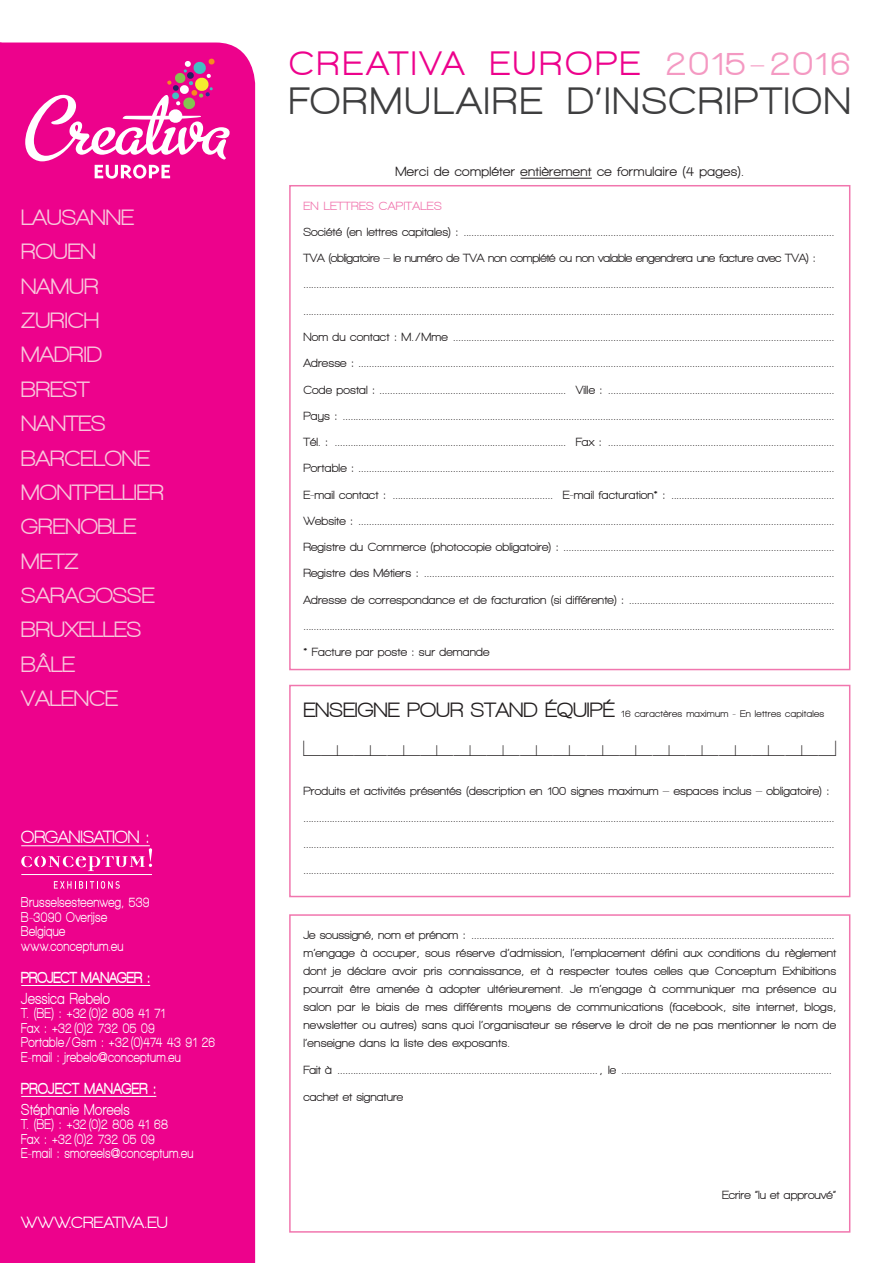
<style>
.page{position:relative;width:893px;height:1263px;background:#fff}
.page>*{position:absolute;margin:0;border:0;box-sizing:border-box;transform-origin:0 0}
.t1{font:800 38.7px "Walkway";letter-spacing:.07em;color:#3e3e3f}
.t2{font:800 34.35px "Walkway";letter-spacing:.09em;color:#ed028c}
.t3{font:800 22.5px "Walkway";color:#f8c7dc}
.t4{font:22.5px "Pictophil Normal";letter-spacing:.02em;color:#231f20;scale:.9 1}
.t5{font:800 18px "Walkway";letter-spacing:.01em;color:#fff;scale:.95 1}
.t6{font:800 16.5px "Walkway";letter-spacing:.01em;color:#fff}
.t7{font:800 16.2px "Walkway";letter-spacing:.03em;color:#fff;scale:.79 1}
.t8{font:900 16.2px "Walkway";letter-spacing:.015em;color:#fff;scale:.79 1}
.t9{font:900 16.2px "Walkway";letter-spacing:.035em;color:#fff;scale:.79 1}
.t10{font:800 14.4px "Walkway";letter-spacing:.035em;color:#fff;scale:.79 1}
.t11{font:800 13.5px "Walkway";letter-spacing:.03em;color:#231f20}
.t12{font:800 12px/18px "Walkway";letter-spacing:.01em;color:#231f20;text-align:justify}
.t13{font:800 12px/26.2px "Walkway";letter-spacing:-.02em;color:#231f20}
.t14{font:800 12px "Walkway";letter-spacing:.03em;color:#f176ae}
.t15{font:800 9.75px "Walkway";letter-spacing:.03em;color:#231f20}
.s1{color:#f499c2}
.s2{font-size:21px}
</style>
<div class="page">
<div style="left:289px;top:914px;width:561px;height:318px;border:2px solid #f176ae"></div>
<div style="left:289px;top:685px;width:561px;height:212px;border:2px solid #f176ae"></div>
<div style="left:289px;top:185px;width:561px;height:485px;border:2px solid #f176ae"></div>
<div style="left:0;top:43px;width:255px;height:1220px;background:#ed028c"></div>
<svg style="left:25px;top:59px;width:205px;height:120px"></svg>
<hr style="left:21px;top:845px;width:129px;height:1px;background:#fff">
<hr style="left:21px;top:985px;width:129px;height:1px;background:#fff">
<hr style="left:21px;top:1096px;width:135px;height:1px;background:#fff">
<svg style="left:54px;top:881px;width:66px;height:8px"></svg>
<svg style="left:21px;top:848px;width:131px;height:27px"></svg>
<hr style="left:521px;top:178px;width:71px;height:1px;background:#231f20">
<svg style="left:0;top:43px;width:2px;height:160px"></svg>
<p class="t3" style="left:21px;top:205px;width:114px">LAUSANNE</p>
<p class="t3" style="left:21px;top:240px;width:76px">ROUEN</p>
<p class="t3" style="left:21px;top:274px;width:79px">NAMUR</p>
<p class="t3" style="left:21px;top:308px;width:79px">ZURICH</p>
<p class="t3" style="left:21px;top:343px;width:82px">MADRID</p>
<p class="t3" style="left:21px;top:377px;width:70px">BREST</p>
<p class="t3" style="left:21px;top:411px;width:86px">NANTES</p>
<p class="t3" style="left:21px;top:446px;width:130px">BARCELONE</p>
<p class="t3" style="left:21px;top:480px;width:144px">MONTPELLIER</p>
<p class="t3" style="left:21px;top:515px;width:117px">GRENOBLE</p>
<p class="t3" style="left:21px;top:549px;width:59px">METZ</p>
<p class="t3" style="left:21px;top:583px;width:135px">SARAGOSSE</p>
<p class="t3" style="left:21px;top:618px;width:121px">BRUXELLES</p>
<p class="t3" style="left:21px;top:652px;width:55px">BÂLE</p>
<p class="t3" style="left:21px;top:686px;width:98px">VALENCE</p>
<p class="t5" style="left:21px;top:828px;width:137px">ORGANISATION :</p>
<p class="t10" style="left:21px;top:895px;width:164px">Brusselsesteenweg, 539</p>
<p class="t10" style="left:21px;top:909px;width:110px">B-3090 Overijse</p>
<p class="t10" style="left:21px;top:924px;width:57px">Belgique</p>
<p class="t10" style="left:21px;top:938px;width:131px">www.conceptum.eu</p>
<p class="t8" style="left:21px;top:969px;width:165px">PROJECT MANAGER :</p>
<p class="t7" style="left:21px;top:990px;width:114px">Jessica Rebelo</p>
<p class="t10" style="left:21px;top:1006px;width:184px">T. (BE) : +32 (0)2 808 41 71</p>
<p class="t10" style="left:21px;top:1020px;width:171px">Fax : +32 (0)2 732 05 09</p>
<p class="t10" style="left:21px;top:1035px;width:247px">Portable / Gsm : +32 (0)474 43 91 26</p>
<p class="t10" style="left:21px;top:1049px;width:204px">E-mail : jrebelo@conceptum.eu</p>
<p class="t9" style="left:21px;top:1080px;width:172px">PROJECT MANAGER :</p>
<p class="t7" style="left:21px;top:1100px;width:139px">Stéphanie Moreels</p>
<p class="t10" style="left:21px;top:1116px;width:187px">T. (BE) : +32 (0)2 808 41 68</p>
<p class="t10" style="left:21px;top:1131px;width:171px">Fax : +32 (0)2 732 05 09</p>
<p class="t10" style="left:21px;top:1145px;width:219px">E-mail : smoreels@conceptum.eu</p>
<p class="t6" style="left:21px;top:1214px;width:148px">WWW.CREATIVA.EU</p>
<p class="t2" style="left:289px;top:45px;width:563px">CREATIVA EUROPE <span class="s1">2015-2016</span></p>
<p class="t1" style="left:289px;top:80px;width:563px">FORMULAIRE D’INSCRIPTION</p>
<p class="t11" style="left:395px;top:165px;width:350px">Merci de compléter entièrement ce formulaire (4 pages).</p>
<p class="t14" style="left:303px;top:199px;width:140px">EN LETTRES CAPITALES</p>
<p class="t12" style="left:303px;top:223px;width:532px">Société (en lettres capitales) : .............................................................................................................................................</p>
<p class="t13" style="left:303px;top:245px;width:532px">TVA (obligatoire – le numéro de TVA non complété ou non valable engendrera une facture avec TVA) : ..........................................................................................................................................................................................................</p>
<p class="t12" style="left:303px;top:302px;width:532px">..........................................................................................................................................................................................................</p>
<p class="t12" style="left:303px;top:328px;width:532px">Nom du contact : M./ Mme .................................................................................................................................................</p>
<p class="t12" style="left:303px;top:354px;width:532px">Adresse : .....................................................................................................................................................................................</p>
<p class="t12" style="left:303px;top:380px;width:532px">Code postal : ....................................................................... Ville : ......................................................................................</p>
<p class="t12" style="left:303px;top:407px;width:532px">Pays : ...........................................................................................................................................................................................</p>
<p class="t12" style="left:303px;top:433px;width:532px">Tél. : ........................................................................................ Fax : ......................................................................................</p>
<p class="t12" style="left:303px;top:459px;width:532px">Portable : .....................................................................................................................................................................................</p>
<p class="t12" style="left:303px;top:485px;width:532px">E-mail contact : ............................................................. E-mail facturation* : ..............................................................</p>
<p class="t12" style="left:303px;top:512px;width:532px">Website : .....................................................................................................................................................................................</p>
<p class="t12" style="left:303px;top:538px;width:532px">Registre du Commerce (photocopie obligatoire) : .......................................................................................................</p>
<p class="t12" style="left:303px;top:564px;width:532px">Registre des Métiers : ............................................................................................................................................................</p>
<p class="t12" style="left:303px;top:586px;width:532px;line-height:26.2px">Adresse de correspondance et de facturation (si différente) : .............................................................................. .......................................................................................................................................................................................................... * Facture par poste : sur demande</p>
<p class="t15" style="left:303px;top:709px;width:522px"><span class="s2">ENSEIGNE POUR STAND ÉQUIPÉ</span> 16 caractères maximum - En lettres capitales</p>
<p class="t4" style="left:303px;top:735px;width:593px">ABBBBBBBBBBBBBBBC</p>
<p class="t12" style="left:303px;top:782px;width:527px">Produits et activités présentés (description en 100 signes maximum – espaces inclus – obligatoire) :</p>
<p class="t12" style="left:303px;top:808px;width:532px">..........................................................................................................................................................................................................</p>
<p class="t12" style="left:303px;top:835px;width:532px">..........................................................................................................................................................................................................</p>
<p class="t12" style="left:303px;top:861px;width:532px">..........................................................................................................................................................................................................</p>
<p class="t12" style="left:303px;top:926px;width:532px">Je soussigné, nom et prénom : ..........................................................................................................................................</p>
<p class="t12" style="left:303px;top:944px;width:534px">m’engage à occuper, sous réserve d’admission, l’emplacement défini aux conditions du règlement dont je déclare avoir pris connaissance, et à respecter toutes celles que Conceptum Exhibitions pourrait être amenée à adopter ultérieurement. Je m’engage à communiquer ma présence au salon par le biais de mes différents moyens de communications (facebook, site internet, blogs, newsletter ou autres) sans quoi l’organisateur se réserve le droit de ne pas mentionner le nom de l’enseigne dans la liste des exposants.</p>
<p class="t12" style="left:303px;top:1061px;width:530px">Fait à ................................................................................................... , le ................................................................................</p>
<p class="t12" style="left:303px;top:1088px;width:101px">cachet et signature</p>
<p class="t12" style="left:722px;top:1186px;width:116px">Ecrire “lu et approuvé”</p>
</div>
